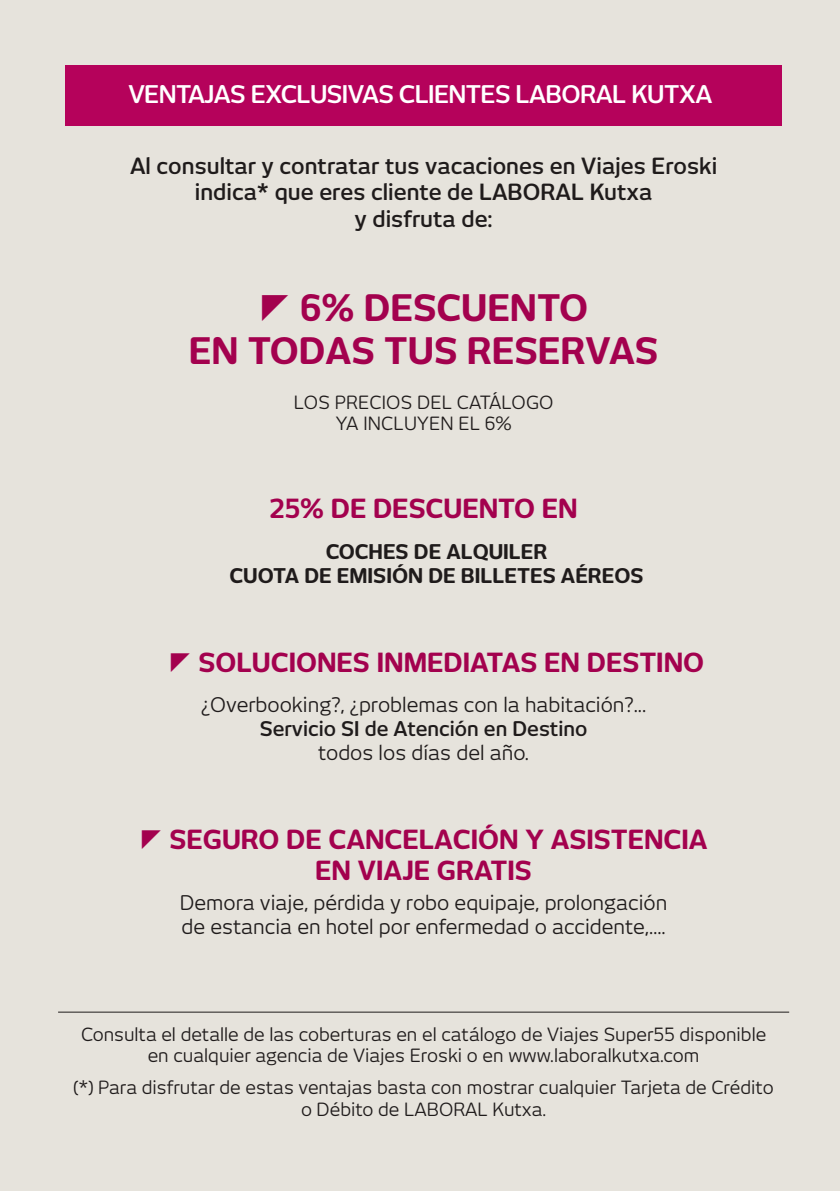
<style>
.page{position:relative;width:840px;height:1191px;background:#fff}
.page>*{position:absolute;margin:0;border:0;box-sizing:border-box;transform-origin:0 0}
.t1{font:700 36px/43.2px "New June";color:#b5025b}
.t2{font:700 26px/31.2px "New June";color:#b5025b}
.t3{font:600 24px "New June";letter-spacing:-.025em;color:#fff}
.t4{font:600 22px/26.4px "New June";color:#231f20;text-align:center}
.t5{font:20px/24px "New June";color:#231f20}
.t6{font:700 20px/24px "New June";color:#231f20;text-align:center}
.t7{font:600 20px "New June";color:#231f20}
.t8{font:18px/21.6px "New June";color:#231f20;text-align:center}
</style>
<div class="page">
<img style="left:0;top:2px;width:1px;height:418px">
<div style="left:1px;top:0;width:838px;height:1191px;background:#e6e3dc"></div>
<div style="left:65px;top:65px;width:717px;height:60px;background:#b5025b"></div>
<hr style="left:58px;top:1012px;width:731px;height:1px;background:#231f20">
<h3 class="t3" style="left:128px;top:80px;width:585px">VENTAJAS EXCLUSIVAS CLIENTES LABORAL KUTXA</h3>
<p class="t4" style="left:130px;top:153px;width:588px">Al consultar y contratar tus vacaciones en Viajes Eroski indica* que eres cliente de LABORAL Kutxa<br>y disfruta de:</p>
<h1 class="t1" style="left:189px;top:286px;width:471px;text-indent:111px">6% DESCUENTO<br>EN TODAS TUS RESERVAS</h1>
<p class="t8" style="left:294px;top:391px;width:261px">LOS PRECIOS DEL CATÁLOGO<br>YA INCLUYEN EL 6%</p>
<h2 class="t2" style="left:269px;top:493px;width:309px">25% DE DESCUENTO EN</h2>
<p class="t6" style="left:229px;top:539px;width:415px">COCHES DE ALQUILER<br>CUOTA DE EMISIÓN DE BILLETES AÉREOS</p>
<h2 class="t2" style="left:198px;top:646px;width:507px">SOLUCIONES INMEDIATAS EN DESTINO</h2>
<p class="t5" style="left:201px;top:693px;width:446px">¿Overbooking?, ¿problemas con la habitación?...</p>
<p class="t7" style="left:260px;top:717px;width:329px">Servicio SI de Atención en Destino</p>
<p class="t5" style="left:318px;top:741px;width:212px">todos los días del año.</p>
<h2 class="t2" style="left:315px;top:824px;width:393px;text-indent:-146px">SEGURO DE CANCELACIÓN Y ASISTENCIA<br>EN VIAJE GRATIS</h2>
<p class="t5" style="left:180px;top:890px;width:489px">Demora viaje, pérdida y robo equipaje, prolongación de estancia en hotel por enfermedad o accidente,….</p>
<p class="t8" style="left:81px;top:1023px;width:686px">Consulta el detalle de las coberturas en el catálogo de Viajes Super55 disponible en cualquier agencia de Viajes Eroski o en www.laboralkutxa.com</p>
<p class="t8" style="left:74px;top:1076px;width:701px">(*) Para disfrutar de estas ventajas basta con mostrar cualquier Tarjeta de Crédito o Débito de LABORAL Kutxa.</p>
</div>
